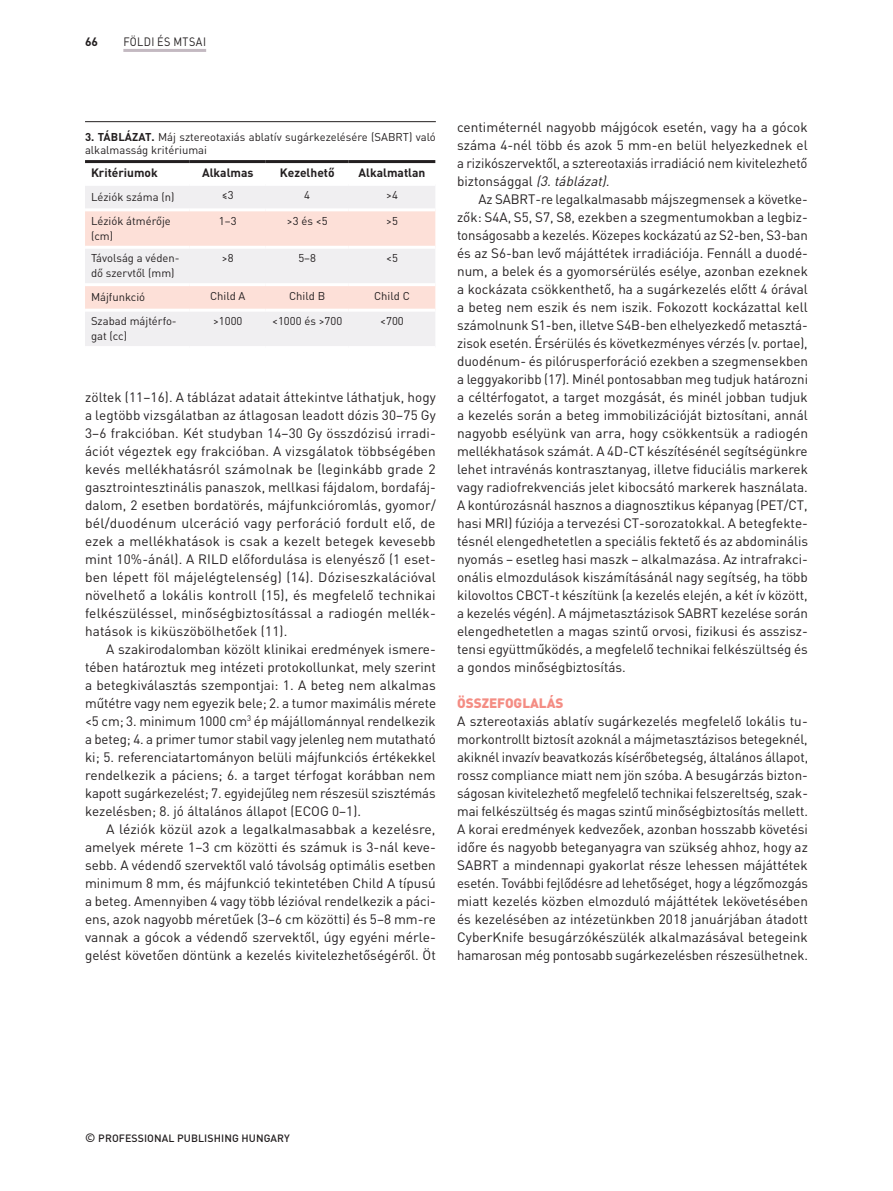
<style>
.page{position:relative;width:893px;height:1191px;background:#fff}
.page>*{position:absolute;margin:0;border:0;box-sizing:border-box;transform-origin:0 0}
.kenyér_behúz{font:13.5px/18px "DIN Pro";color:#231f20;text-align:justify}
.kenyér{font:13.5px/18px "DIN Pro";letter-spacing:-.005em;color:#231f20;text-align:justify}
.alcím1{font:900 13.5px "DIN Pro";color:#f48d84}
.táblázat_fej{font:700 12px "DIN Pro";color:#231f20}
.t1{font:12px "DIN Pro";letter-spacing:.04em;color:#231f20;scale:.9 1}
.táblázat_szöveg{font:11.25px/15.1px "DIN Pro";color:#231f20}
.képaláírás{font:11.25px/13.5px "DIN Pro";color:#231f20}
.t2{font:500 10.5px "DIN Pro";letter-spacing:.01em;color:#231f20}
.s1{font-weight:700}
.s2{font-style:italic}
.s3{font-size:12px}
</style>
<div class="page">
<hr style="left:123px;top:49px;width:83px;height:3px;background:#c3b9c1">
<hr style="left:85px;top:121px;width:351px;height:1px;background:#231f20">
<svg style="left:85px;top:163px;width:350px;height:1px"></svg>
<div style="left:85px;top:186px;width:350px;height:160px;background:#f0eff1"></div>
<svg style="left:85px;top:211px;width:350px;height:98px"></svg>
<hr style="left:85px;top:160px;width:105px;height:3px;background:#231f20">
<hr style="left:190px;top:160px;width:76px;height:3px;background:#231f20">
<hr style="left:266px;top:160px;width:83px;height:3px;background:#231f20">
<hr style="left:349px;top:160px;width:86px;height:3px;background:#231f20">
<hr style="left:85px;top:208px;width:105px;height:3px;background:#fff">
<hr style="left:190px;top:208px;width:76px;height:3px;background:#fff">
<hr style="left:266px;top:208px;width:83px;height:3px;background:#fff">
<hr style="left:349px;top:208px;width:86px;height:3px;background:#fff">
<hr style="left:85px;top:246px;width:105px;height:3px;background:#fff">
<hr style="left:190px;top:246px;width:76px;height:3px;background:#fff">
<hr style="left:266px;top:246px;width:83px;height:3px;background:#fff">
<hr style="left:349px;top:246px;width:86px;height:3px;background:#fff">
<hr style="left:85px;top:283px;width:105px;height:3px;background:#fff">
<hr style="left:190px;top:283px;width:76px;height:3px;background:#fff">
<hr style="left:266px;top:283px;width:83px;height:3px;background:#fff">
<hr style="left:349px;top:283px;width:86px;height:3px;background:#fff">
<hr style="left:85px;top:309px;width:105px;height:3px;background:#fff">
<hr style="left:190px;top:309px;width:76px;height:3px;background:#fff">
<hr style="left:266px;top:309px;width:83px;height:3px;background:#fff">
<hr style="left:349px;top:309px;width:86px;height:3px;background:#fff">
<p class="táblázat_fej" style="left:85px;top:33px;width:15px">66</p>
<p class="t1" style="left:123px;top:34px;width:93px">FÖLDI ÉS MTSAI</p>
<p class="képaláírás" style="left:85px;top:129px;width:352px"><span class="s1">3. TÁBLÁZAT.</span> Máj sztereotaxiás ablatív sugárkezelésére (SABRT) való alkalmasság kritériumai</p>
<p class="táblázat_fej" style="left:91px;top:165px;width:68px">Kritériumok</p>
<p class="táblázat_fej" style="left:202px;top:165px;width:53px">Alkalmas</p>
<p class="táblázat_fej" style="left:280px;top:165px;width:56px">Kezelhető</p>
<p class="táblázat_fej" style="left:359px;top:165px;width:68px">Alkalmatlan</p>
<p class="táblázat_szöveg" style="left:91px;top:189px;width:85px">Léziók száma (n)</p>
<p class="táblázat_szöveg" style="left:222px;top:187px;width:13px">≤3</p>
<p class="táblázat_szöveg" style="left:304px;top:187px;width:7px">4</p>
<p class="táblázat_szöveg" style="left:386px;top:187px;width:13px">&gt;4</p>
<p class="táblázat_szöveg" style="left:91px;top:213px;width:81px">Léziók átmérője (cm)</p>
<p class="táblázat_szöveg" style="left:219px;top:213px;width:19px">1–3</p>
<p class="táblázat_szöveg" style="left:287px;top:213px;width:42px">&gt;3 és &lt;5</p>
<p class="táblázat_szöveg" style="left:386px;top:213px;width:13px">&gt;5</p>
<p class="táblázat_szöveg" style="left:91px;top:250px;width:90px">Távolság a véden&shy;dő szervtől (mm)</p>
<p class="táblázat_szöveg" style="left:222px;top:250px;width:13px">&gt;8</p>
<p class="táblázat_szöveg" style="left:298px;top:250px;width:19px">5–8</p>
<p class="táblázat_szöveg" style="left:386px;top:250px;width:13px">&lt;5</p>
<p class="táblázat_szöveg" style="left:91px;top:289px;width:56px">Májfunkció</p>
<p class="táblázat_szöveg" style="left:210px;top:287px;width:37px">Child A</p>
<p class="táblázat_szöveg" style="left:289px;top:287px;width:38px">Child B</p>
<p class="táblázat_szöveg" style="left:374px;top:287px;width:37px">Child C</p>
<p class="táblázat_szöveg" style="left:91px;top:313px;width:87px">Szabad májtérfo&shy;gat (cc)</p>
<p class="táblázat_szöveg" style="left:213px;top:313px;width:31px">&gt;1000</p>
<p class="táblázat_szöveg" style="left:272px;top:313px;width:71px">&lt;1000 és &gt;700</p>
<p class="táblázat_szöveg" style="left:380px;top:313px;width:25px">&lt;700</p>
<p class="kenyér_behúz" style="left:85px;top:387px;width:352px">zöltek (11–16). A táblázat adatait áttekintve láthatjuk, hogy a legtöbb vizsgálatban az átlagosan leadott dózis 30–75 Gy 3–6 frakcióban. Két studyban 14–30 Gy összdózisú irradi&shy;ációt végeztek egy frakcióban. A vizsgálatok többségében kevés mellékhatásról számolnak be (leginkább grade 2 gasztrointesztinális panaszok, mellkasi fájdalom, bordafáj&shy;dalom, 2 esetben bordatörés, májfunkcióromlás, gyomor/ bél/duodénum ulceráció vagy perforáció fordult elő, de ezek a mellékhatások is csak a kezelt betegek kevesebb mint 10%-ánál). A RILD előfordulása is elenyésző (1 eset&shy;ben lépett föl májelégtelenség) (14). Dóziseszkalációval növelhető a lokális kontroll (15), és megfelelő technikai felkészüléssel, minőségbiztosítással a radiogén mellék&shy;hatások is kiküszöbölhetőek (11).</p>
<p class="kenyér_behúz" style="left:85px;top:639px;width:352px;text-indent:21px">A szakirodalomban közölt klinikai eredmények ismere&shy;tében határoztuk meg intézeti protokollunkat, mely szerint a betegkiválasztás szempontjai: 1. A beteg nem alkalmas műtétre vagy nem egyezik bele; 2. a tumor maximális mérete &lt;5 cm; 3. minimum 1000 cm<sup>3</sup> ép májállománnyal rendelkezik a beteg; 4. a primer tumor stabil vagy jelenleg nem mutatható ki; 5. referenciatartományon belüli májfunkciós értékekkel rendelkezik a páciens; 6. a target térfogat korábban nem kapott sugárkezelést; 7. egyidejűleg nem részesül szisztémás kezelésben; 8. jó általános állapot (ECOG 0–1).</p>
<p class="kenyér_behúz" style="left:85px;top:819px;width:352px;text-align:left;text-indent:21px">A léziók közül azok a legalkalmasabbak a kezelésre, amelyek mérete 1–3 cm közötti és számuk is 3-nál keve&shy;sebb. A védendő szervektől való távolság optimális esetben minimum 8 mm, és májfunkció tekintetében Child A típusú a beteg. Amennyiben 4 vagy több lézióval rendelkezik a páci&shy;ens, azok nagyobb méretűek (3–6 cm közötti) és 5–8 mm-re vannak a gócok a védendő szervektől, úgy egyéni mérle&shy;gelést követően döntünk a kezelés kivitelezhetőségéről. Öt</p>
<p class="kenyér_behúz" style="left:457px;top:117px;width:352px">centiméternél nagyobb májgócok esetén, vagy ha a gócok száma 4-nél több és azok 5 mm-en belül helyezkednek el a rizikószervektől, a sztereotaxiás irradiáció nem kivitelezhető biztonsággal <span class="s2">(3.táblázat).</span></p>
<p class="kenyér_behúz" style="left:457px;top:189px;width:353px;text-indent:21px">Az SABRT-re legalkalmasabb májszegmensek a követke&shy;zők: S4A, S5, S7, S8, ezekben a szegmentumokban a legbiz&shy;tonságosabb a kezelés. Közepes kockázatú az S2-ben, S3-ban és az S6-ban levő májáttétek irradiációja. Fennáll a duodé&shy;num, a belek és a gyomorsérülés esélye, azonban ezeknek a kockázata csökkenthető, ha a sugárkezelés előtt 4 órával a beteg nem eszik és nem iszik. Fokozott kockázattal kell számolnunk S1-ben, illetve S4B-ben elhelyezkedő metasztá&shy;zisok esetén. Érsérülés és következményes vérzés (v. portae), duodénum- és pilórusperforáció ezekben a szegmensekben a leggyakoribb (17). Minél pontosabban meg tudjuk határozni a céltérfogatot, a target mozgását, és minél jobban tudjuk a kezelés során a beteg immobilizációját biztosítani, annál nagyobb esélyünk van arra, hogy csökkentsük a radiogén mellékhatások számát. A 4D-CT készítésénél segítségünkre lehet intravénás kontrasztanyag, illetve fiduciális markerek vagy radiofrekvenciás jelet kibocsátó markerek használata.<br>A kontúrozásnál hasznos a diagnosztikus képanyag (PET/CT, hasi MRI) fúziója a tervezési CT-sorozatokkal. A betegfekte&shy;tésnél elengedhetetlen a speciális fektető és az abdominális nyomás – esetleg hasi maszk – alkalmazása. Az intrafrakci&shy;onális elmozdulások kiszámításánál nagy segítség, ha több kilovoltos CBCT-t készítünk (a kezelés elején, a két ív között, a kezelés végén). A májmetasztázisok SABRT kezelése során elengedhetetlen a magas szintű orvosi, fizikusi és asszisz&shy;tensi együttműködés, a megfelelő technikai felkészültség és a gondos minőségbiztosítás.</p>
<p class="alcím1" style="left:457px;top:693px;width:108px">ÖSSZEFOGLALÁS</p>
<p class="kenyér" style="left:457px;top:711px;width:353px">A sztereotaxiás ablatív sugárkezelés megfelelő lokális tu&shy;morkontrollt biztosít azoknál a májmetasztázisos betegeknél, akiknél invazív beavatkozás kísérőbetegség, általános állapot, rossz compliance miatt nem jön szóba. A besugárzás bizton&shy;ságosan kivitelezhető megfelelő technikai felszereltség, szak&shy;mai felkészültség és magas szintű minőségbiztosítás mellett.<br>A korai eredmények kedvezőek, azonban hosszabb követési időre és nagyobb beteganyagra van szükség ahhoz, hogy az SABRT a mindennapi gyakorlat része lehessen májáttétek esetén. További fejlődésre ad lehetőséget, hogy a légzőmozgás miatt kezelés közben elmozduló májáttétek lekövetésében és kezelésében az intézetünkben 2018 januárjában átadott CyberKnife besugárzókészülék alkalmazásával betegeink hamarosan még pontosabb sugárkezelésben részesülhetnek.</p>
<p class="t2" style="left:85px;top:1130px;width:206px"><span class="s3">©</span> PROFESSIONAL PUBLISHING HUNGARY</p>
</div>
